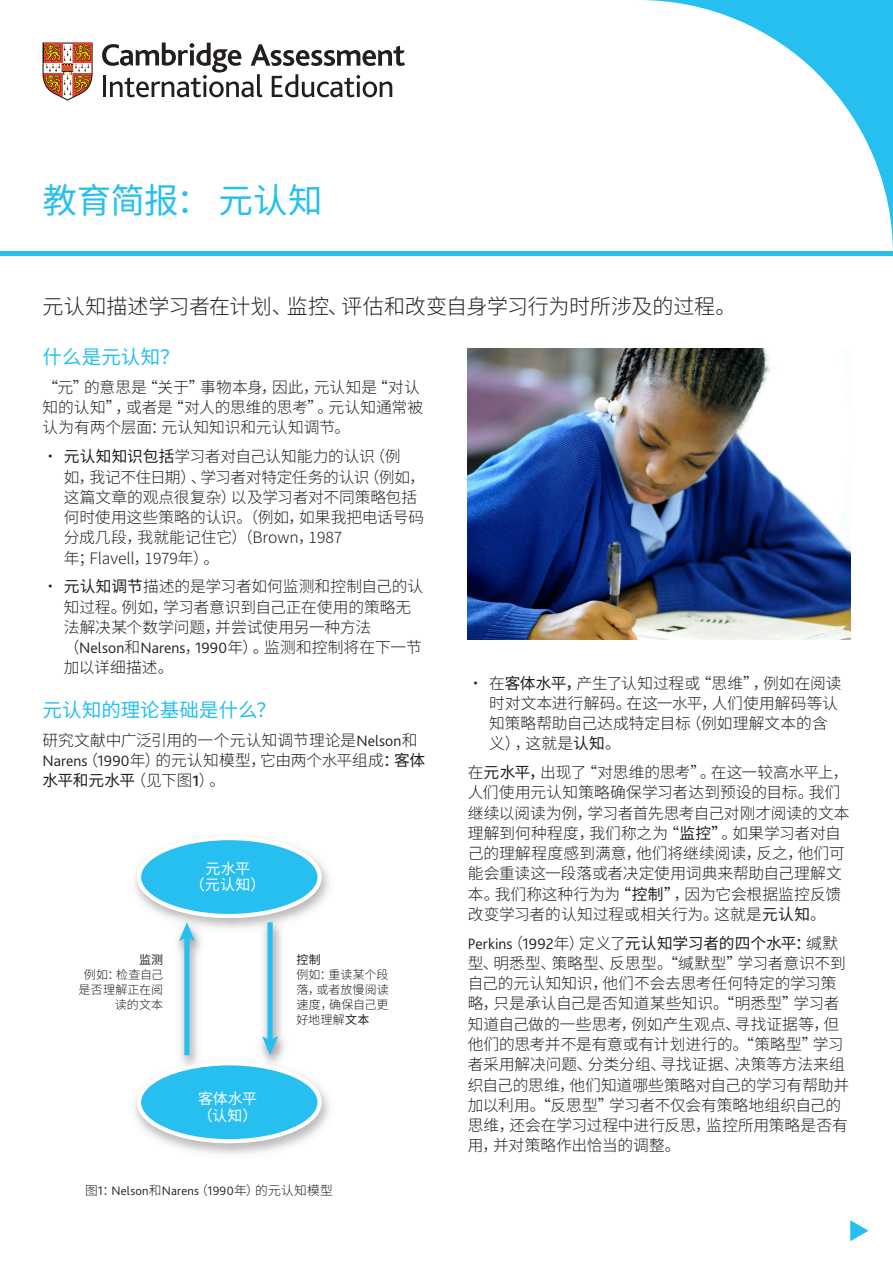
<style>
.page{position:relative;width:893px;height:1263px;background:#fff}
.page>*{position:absolute;margin:0;border:0;box-sizing:border-box;transform-origin:0 0}
.H1_main_head_Chinese{font:34.5px "Source Han Sans CN";letter-spacing:-.005em;color:#26bff0}
.p_Intro_Chinese{font:300 21px "Source Han Sans CN";letter-spacing:-.01em;color:#231f20}
.H3_subhead_Chinese{font:19.5px "Source Han Sans CN";letter-spacing:.005em;color:#26bff0}
.p_Body_Chinese{font:300 15.75px/20.2px "Source Han Sans CN";letter-spacing:-.005em;color:#231f20}
.p_Body_Chinese_bulle{font:300 15.75px/20.2px "Source Han Sans CN";letter-spacing:-.005em;color:#231f20}
.p_Body_Chinese-2{font:15px "Source Han Sans CN";letter-spacing:.01em;color:#fff}
.P_caption_Chinese{font:300 12.75px "Bliss Pro";letter-spacing:.015em;color:#231f20}
.p_Body_Chinese-3{font:300 12px/15px "Source Han Sans CN";letter-spacing:.005em;color:#231f20;text-align:right}
.p_Body_Chinese-4{font:12px "Source Han Sans CN";color:#231f20}
.s1{font-weight:400}
.s2{font-family:"Bliss Pro"}
.s3{font-family:"Bliss Pro";font-weight:500}
.s4{font-family:"Source Han Sans CN"}
</style>
<div class="page">
<hr style="left:0;top:251px;width:893px;height:4px;background:#26bff0">
<svg style="left:102px;top:43px;width:303px;height:54px"></svg>
<svg style="left:43px;top:43px;width:50px;height:58px"></svg>
<svg style="left:644px;top:0;width:249px;height:250px"></svg>
<svg style="left:850px;top:1220px;width:18px;height:21px"></svg>
<img style="left:135px;top:865px;width:194px;height:35px">
<svg style="left:137px;top:1061px;width:185px;height:82px"></svg>
<img style="left:169px;top:1055px;width:41px;height:7px">
<img style="left:169px;top:1062px;width:41px;height:12px">
<img style="left:252px;top:1055px;width:40px;height:7px">
<img style="left:252px;top:1062px;width:40px;height:12px">
<svg style="left:137px;top:840px;width:185px;height:215px"></svg>
<img style="left:468px;top:349px;width:382px;height:290px">
<p class="H1_main_head_Chinese" style="left:43px;top:181px;width:282px">教育简报： 元认知</p>
<p class="p_Intro_Chinese" style="left:43px;top:295px;width:695px">元认知描述学习者在计划、监控、评估和改变自身学习行为时所涉及的过程。</p>
<p class="H3_subhead_Chinese" style="left:43px;top:346px;width:139px">什么是元认知？</p>
<p class="p_Body_Chinese" style="left:43px;top:377px;width:382px">“元”的意思是“关于”事物本身，因此，元认知是“对认知的认知”，或者是“对人的思维的思考”。元认知通常被认为有两个层面：元认知知识和元认知调节。</p>
<p class="p_Body_Chinese_bulle" style="left:64px;top:447px;width:363px;text-indent:-21px">• <span class="s1">元认知知识包括</span>学习者对自己认知能力的认识（例<br>如，我记不住日期）、学习者对特定任务的认识（例如，这篇文章的观点很复杂）以及学习者对不同策略包括何时使用这些策略的认识。（例如，如果我把电话号码分成几段，我就能记住它）（Brown，1987<br>年；Flavell，1979年）。</p>
<p class="p_Body_Chinese_bulle" style="left:64px;top:577px;width:361px;text-indent:-21px">• <span class="s1">元认知调节</span>描述的是学习者如何监测和控制自己的认知过程。例如，学习者意识到自己正在使用的策略无法解决某个数学问题，并尝试使用另一种方法（<span class="s2">Nelson</span>和<span class="s2">Narens</span>，<span class="s2">1990</span>年）。监测和控制将在下一节加以详细描述。</p>
<p class="H3_subhead_Chinese" style="left:43px;top:699px;width:235px">元认知的理论基础是什么？</p>
<p class="p_Body_Chinese" style="left:43px;top:730px;width:384px">研究文献中广泛引用的一个元认知调节理论是<span class="s2">Nelson</span>和<br><span class="s2">Narens</span>（<span class="s2">1990</span>年）的元认知模型，它由两个水平组成<span class="s1">：客体水平和元水平</span>（见下图<span class="s3">1</span>）。</p>
<p class="p_Body_Chinese-4" style="left:139px;top:953px;width:26px">监测</p>
<p class="p_Body_Chinese-3" style="left:79px;top:967px;width:86px">例如：检查自己是否理解正在阅读的文本</p>
<p class="p_Body_Chinese-2" style="left:205px;top:860px;width:46px">元水平</p>
<p class="p_Body_Chinese-2" style="left:190px;top:876px;width:77px">（元认知）</p>
<p class="p_Body_Chinese-2" style="left:198px;top:1090px;width:60px">客体水平</p>
<p class="p_Body_Chinese-2" style="left:198px;top:1107px;width:61px">（认知）</p>
<p class="p_Body_Chinese-4" style="left:296px;top:953px;width:26px">控制</p>
<p class="p_Body_Chinese-3" style="left:296px;top:967px;width:94px;text-align:justify">例如：重读某个段落，或者放慢阅读速度，确保自己更好地理解<span class="s1">文本</span></p>
<p class="P_caption_Chinese" style="left:85px;top:1183px;width:249px"><span class="s4">图</span>1<span class="s4">：</span>Nelson<span class="s4">和</span>Narens<span class="s4">（</span>1990<span class="s4">年）的元认知模型</span></p>
<p class="p_Body_Chinese_bulle" style="left:489px;top:673px;width:354px;text-indent:-21px">• 在<span class="s1">客体水平，</span>产生了认知过程或“思维”，例如在阅读时对文本进行解码。在这一水平，人们使用解码等认知策略帮助自己达成特定目标（例如理解文本的含义），这就是<span class="s1">认知</span>。</p>
<p class="p_Body_Chinese" style="left:468px;top:763px;width:383px">在<span class="s1">元水平，</span>出现了“对思维的思考”。在这一较高水平上，人们使用元认知策略确保学习者达到预设的目标。我们继续以阅读为例，学习者首先思考自己对刚才阅读的文本理解到何种程度，我们称之为“<span class="s1">监控”</span>。如果学习者对自己的理解程度感到满意，他们将继续阅读，反之，他们可能会重读这一段落或者决定使用词典来帮助自己理解文本。我们称这种行为为<span class="s1">“控制”</span>，因为它会根据监控反馈改变学习者的认知过程或相关行为。这就是<span class="s1">元认知</span>。</p>
<p class="p_Body_Chinese" style="left:468px;top:933px;width:383px"><span class="s2">Perkins</span>（<span class="s2">1992</span>年）定义了<span class="s1">元认知学习者的四个水平：</span>缄默型、明悉型、策略型、反思型。“缄默型”学习者意识不到自己的元认知知识，他们不会去思考任何特定的学习策略，只是承认自己是否知道某些知识。“明悉型”学习者知道自己做的一些思考，例如产生观点、寻找证据等，但他们的思考并不是有意或有计划进行的。“策略型”学习者采用解决问题、分类分组、寻找证据、决策等方法来组织自己的思维，他们知道哪些策略对自己的学习有帮助并加以利用。“反思型”学习者不仅会有策略地组织自己的思维，还会在学习过程中进行反思，监控所用策略是否有用，并对策略作出恰当的调整。</p>
</div>
